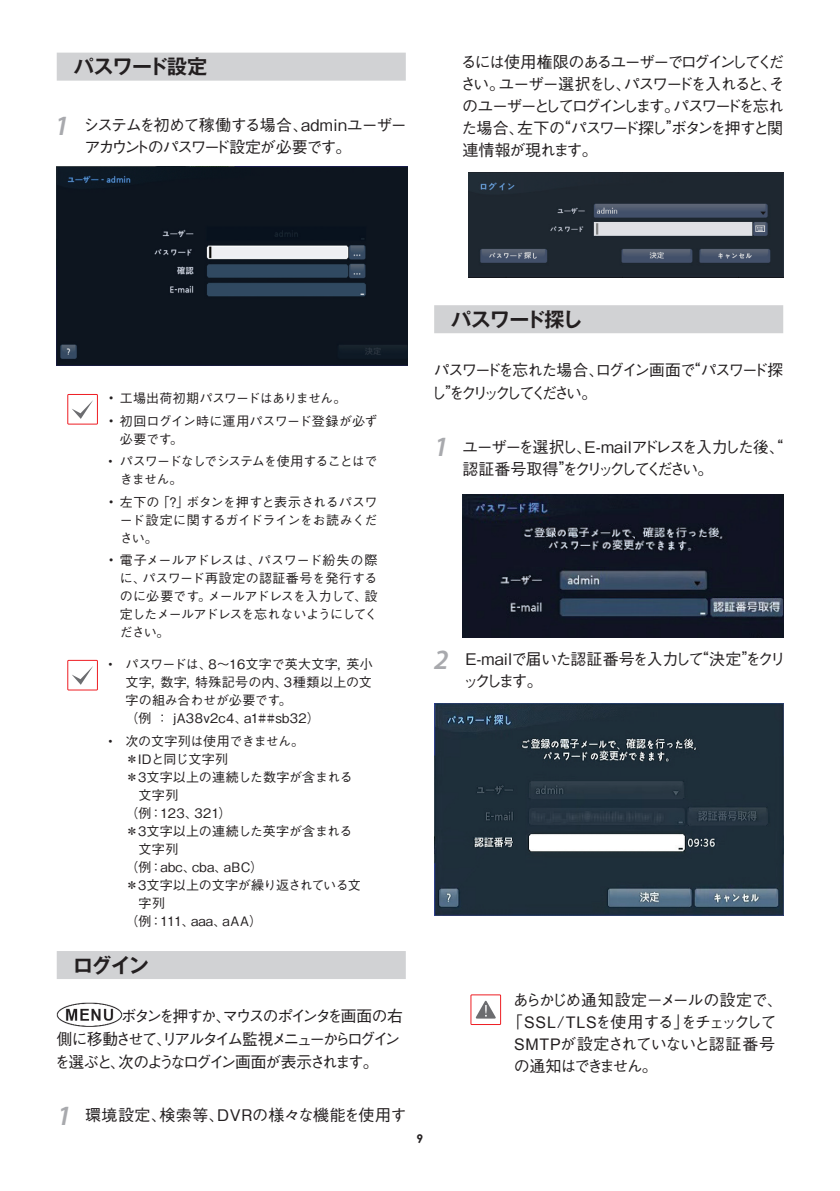
<style>
.page{position:relative;width:840px;height:1191px;background:#fff}
.page>*{position:absolute;margin:0;border:0;box-sizing:border-box;transform-origin:0 0}
.t1{font:700 20px "Gothic MB101 Pro De";letter-spacing:-.05em;color:#231f20}
.t2{font:500 16px/22px "Gothic BBB Pro";letter-spacing:-.115em;color:#231f20;text-align:justify}
.t3{font:500 16px/23px "Gothic BBB Pro";letter-spacing:-.155em;color:#231f20}
.t4{font:500 16px/22px "Gothic BBB Pro";letter-spacing:-.075em;color:#231f20}
.t5{font:500 16px/23px "Gothic BBB Pro";letter-spacing:-.16em;color:#231f20}
.t6{font:500 16px/22px "Gothic BBB Pro";letter-spacing:-.07em;color:#231f20}
.t7{font:500 16px "Gothic BBB Pro";letter-spacing:.03em;color:#231f20}
.t8{font:500 16px "Gothic BBB Pro";letter-spacing:-.03em;color:#231f20}
.t9{font:500 13px/18px "Gothic BBB Pro";letter-spacing:-.01em;color:#231f20}
.t10{font:500 13px/18px "Gothic BBB Pro";letter-spacing:.02em;color:#231f20}
.t11{font:500 13px/18px "Gothic BBB Pro";letter-spacing:-.07em;color:#231f20}
.t12{font:500 13px "Gothic BBB Pro";letter-spacing:-.035em;color:#231f20}
.t13{font:700 12px "Century Gothic";color:#231f20}
.s1{font-family:"Myriad Pro";font-weight:600;font-style:italic;font-size:28px;color:#a8a9ad}
.s2{font-family:"Gothic MB101 Pro De";font-weight:700}
.s3{font-family:"Arial";font-weight:400}
</style>
<div class="page">
<div style="left:57px;top:53px;width:348px;height:28px;background:#d1d2d4"></div>
<div style="left:57px;top:951px;width:348px;height:28px;background:#d1d2d4"></div>
<img style="left:57px;top:167px;width:350px;height:198px">
<div style="left:67px;top:394px;width:31px;height:30px;border:1px solid #ee1d23"></div>
<svg style="left:72px;top:400px;width:21px;height:19px"></svg>
<div style="left:67px;top:660px;width:31px;height:30px;border:1px solid #ee1d23"></div>
<svg style="left:72px;top:666px;width:21px;height:19px"></svg>
<img style="left:57px;top:1002px;width:65px;height:25px">
<div style="left:434px;top:305px;width:348px;height:28px;background:#d1d2d4"></div>
<img style="left:468px;top:173px;width:314px;height:104px">
<img style="left:462px;top:494px;width:320px;height:143px">
<img style="left:434px;top:704px;width:348px;height:211px">
<svg style="left:475px;top:1000px;width:20px;height:18px"></svg>
<div style="left:470px;top:994px;width:30px;height:31px;border:1px solid #ee1d23"></div>
<h1 class="t1" style="left:74px;top:50px;width:135px">パスワード設定</h1>
<p class="t4" style="left:84px;top:112px;width:324px;text-indent:-30px"><span class="s1">1</span> システムを初めて稼働する場合、adminユーザーアカウントのパスワード設定が必要です。</p>
<p class="t2" style="left:460px;top:49px;width:326px">るには使用権限のあるユーザーでログインしてください。ユーザー選択をし、パスワードを入れると、そのユーザーとしてログインします。パスワードを忘れた場合、左下の“パスワード探し”ボタンを押すと関連情報が現れます。</p>
<p class="t12" style="left:108px;top:388px;width:239px"><span class="s2">•</span> 工場出荷初期パスワードはありません。</p>
<p class="t9" style="left:120px;top:410px;width:259px;text-indent:-11px"><span class="s2">•</span> 初回ログイン時に運用パスワード登録が必ず必要です。</p>
<p class="t11" style="left:120px;top:451px;width:259px;text-indent:-11px">• パスワードなしでシステムを使用することはできません。</p>
<p class="t9" style="left:120px;top:491px;width:259px;text-align:justify;text-indent:-11px"><span class="s2">•</span> 左下の「?」ボタンを押すと表示されるパスワード設定に関するガイドラインをお読みください。</p>
<p class="t9" style="left:120px;top:550px;width:259px;text-align:justify;text-indent:-11px"><span class="s2">•</span> 電子メールアドレスは、パスワード紛失の際に、パスワード再設定の認証番号を発行するのに必要です。メールアドレスを入力して、設定したメールアドレスを忘れないようにしてください。</p>
<p class="t10" style="left:125px;top:653px;width:248px;text-indent:-17px">• パスワードは、8～16文字で英大文字，英小文字，数字，特殊記号の内、3種類以上の文字の組み合わせが必要です。<br>（例 ： jA38v2c4、a1##sb32）</p>
<p class="t9" style="left:125px;top:730px;width:237px;text-indent:-17px">• 次の文字列は使用できません。<br>＊IDと同じ文字列<br>＊3文字以上の連続した数字が含まれる　文字列<br>（例：123、321）<br>＊3文字以上の連続した英字が含まれる　文字列<br>（例：abc、cba、aBC）<br>＊3文字以上の文字が繰り返されている文　字列<br>（例：111、aaa、aAA）</p>
<h1 class="t1" style="left:73px;top:948px;width:77px">ログイン</h1>
<p class="t3" style="left:54px;top:1002px;width:349px;text-indent:67px">ボタンを押すか、マウスのポインタを画面の右側に移動させて、リアルタイム監視メニューからログインを選ぶと、次のようなログイン画面が表示されます。</p>
<p class="t7" style="left:57px;top:1102px;width:351px"><span class="s1">1</span> 環境設定、検索等、DVRの様々な機能を使用す</p>
<h1 class="t1" style="left:451px;top:303px;width:133px">パスワード探し</h1>
<p class="t5" style="left:430px;top:357px;width:353px">パスワードを忘れた場合、ログイン画面で“パスワード探し”をクリックしてください。</p>
<p class="t2" style="left:462px;top:433px;width:324px;text-indent:-29px"><span class="s1">1</span> ユーザーを選択し、E-mailアドレスを入力した後、“認証番号取得”をクリックしてください。</p>
<p class="t6" style="left:462px;top:646px;width:324px;text-indent:-29px"><span class="s1">2</span> E-mailで届いた認証番号を入力して“決定”をクリックします。</p>
<p class="t13" style="left:416px;top:1131px;width:8px">9</p>
<p class="t8" style="left:512px;top:987px;width:271px">あらかじめ通知設定－メールの設定で、</p>
<p class="t2" style="left:506px;top:1008px;width:271px">「<span class="s3">SSL</span>/<span class="s3">TLS</span>を使用する」をチェックして</p>
<p class="t4" style="left:514px;top:1030px;width:262px"><span class="s3">SMTP</span>が設定されていないと認証番号</p>
<p class="t2" style="left:513px;top:1052px;width:145px">の通知はできません。</p>
</div>
